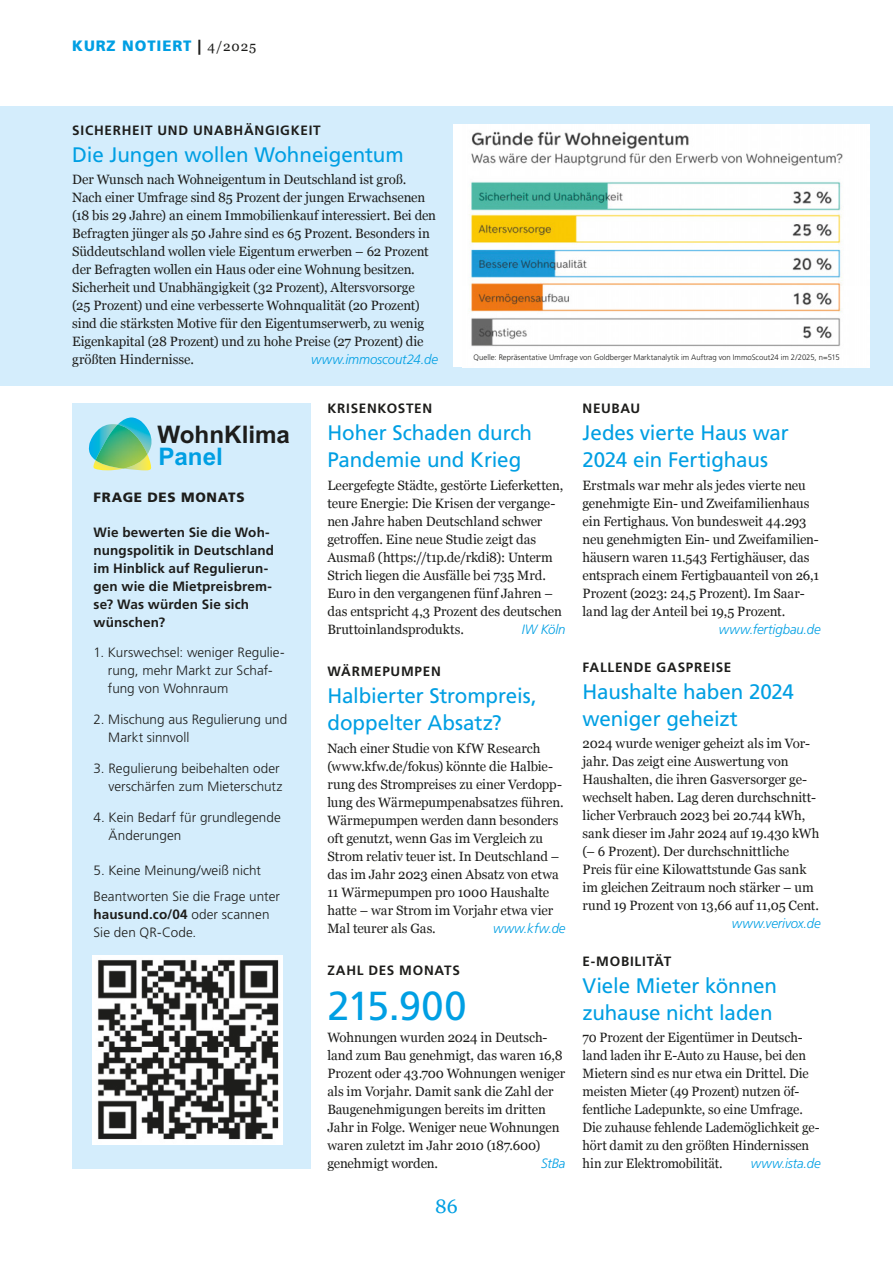
<style>
.page{position:relative;width:893px;height:1263px;background:#fff}
.page>*{position:absolute;margin:0;border:0;box-sizing:border-box;transform-origin:0 0}
.t1{font:40.5px "Frutiger LT Std";letter-spacing:-.015em;color:#009fe3}
.t2{font:700 24.15px "Arial";color:#1d1d1b}
.t3{font:700 24.15px "Arial";color:#009fe3}
.t4{font:21px/27px "Frutiger LT Std";letter-spacing:-.005em;color:#009fe3}
.t5{font:19.5px "Georgia";color:#009fe3}
.t6{font:900 15px "Frutiger LT Std";letter-spacing:.06em;color:#009fe3}
.t7{font:13.5px/18px "Georgia";letter-spacing:-.01em;color:#1d1d1b}
.t8{font:300 13.5px/18px "Frutiger LT Std";color:#1d1d1b}
.t9{font:13.5px/18px "Georgia";letter-spacing:-.01em;color:#1d1d1b;scale:.96 1}
.t10{font:700 13.5px/18px "Frutiger LT Std";letter-spacing:.015em;color:#1d1d1b}
.t11{font:700 13.5px "Frutiger LT Std";letter-spacing:.055em;color:#1d1d1b}
.t12{font:italic 300 13.5px "Frutiger LT Std";letter-spacing:-.01em;color:#009fe3}
.t13{font:900 13.5px "Frutiger LT Std";letter-spacing:.055em;color:#1d1d1b}
.t14{font:300 7.8px "Frutiger LT Std";letter-spacing:.005em;color:#1d1d1b}
.s1{color:#1d1d1b}
.s2{font-family:"Georgia";font-weight:400;font-size:13.5px;color:#1d1d1b}
.s3{font-weight:700}
</style>
<div class="page">
<div style="left:0;top:106px;width:893px;height:279px;background:#d4edfc"></div>
<div style="left:453px;top:124px;width:416px;height:243px;background:#fff"></div>
<img style="left:469px;top:131px;width:374px;height:216px">
<div style="left:72px;top:403px;width:238px;height:765px;background:#d4edfc"></div>
<svg style="left:88px;top:417px;width:64px;height:53px"></svg>
<img style="left:96px;top:425px;width:51px;height:44px">
<img style="left:93px;top:955px;width:190px;height:190px">
<p class="t6" style="left:72px;top:40px;width:185px">KURZ NOTIERT <span class="s1">|</span> <span class="s2">4/2025</span></p>
<p class="t11" style="left:72px;top:125px;width:250px">SICHERHEIT UND UNABHÄNGIGKEIT</p>
<h3 class="t4" style="left:72px;top:143px;width:333px">Die Jungen wollen Wohneigentum</h3>
<p class="t7" style="left:72px;top:170px;width:365px">Der Wunsch nach Wohneigentum in Deutschland ist groß.<br>Nach einer Umfrage sind 85 Prozent der jungen Erwachsenen (18 bis 29 Jahre) an einem Immobilienkauf interessiert. Bei den Befragten jünger als 50 Jahre sind es 65 Prozent. Besonders in Süddeutschland wollen viele Eigentum erwerben – 62 Prozent der Befragten wollen ein Haus oder eine Wohnung besitzen.<br>Sicherheit und Unabhängigkeit (32 Prozent), Altersvorsorge (25 Prozent) und eine verbesserte Wohnqualität (20 Prozent) sind die stärksten Motive für den Eigentumserwerb, zu wenig Eigenkapital (28 Prozent) und zu hohe Preise (27 Prozent) die größten Hindernisse.</p>
<p class="t12" style="left:311px;top:354px;width:128px">www.immoscout24.de</p>
<p class="t14" style="left:473px;top:354px;width:368px">Quelle: Repräsentative Umfrage von Goldberger Marktanalytik im Auftrag von ImmoScout24 im 2/2025, n=515</p>
<h2 class="t2" style="left:157px;top:421px;width:134px">WohnKlima</h2>
<h2 class="t3" style="left:158px;top:443px;width:66px">Panel</h2>
<p class="t13" style="left:94px;top:491px;width:153px">FRAGE DES MONATS</p>
<p class="t10" style="left:94px;top:524px;width:182px">Wie bewerten Sie die Woh&shy;nungspolitik in Deutschland im Hinblick auf Regulierun&shy;gen wie die Mietpreisbrem&shy;se? Was würden Sie sich wünschen?</p>
<p class="t8" style="left:108px;top:645px;width:178px;text-indent:-14px">1. Kurswechsel: weniger Regulie&shy;rung, mehr Markt zur Schaf&shy;fung von Wohnraum</p>
<p class="t8" style="left:108px;top:712px;width:180px;text-indent:-15px">2. Mischung aus Regulierung und<br>Markt sinnvoll</p>
<p class="t8" style="left:94px;top:760px;width:190px;text-align:right">3. Regulierung beibehalten oder verschärfen zum Mieterschutz</p>
<p class="t8" style="left:109px;top:809px;width:174px;text-indent:-15px">4. Kein Bedarf für grundlegende<br>Änderungen</p>
<p class="t8" style="left:94px;top:858px;width:188px;line-height:26.5px">5. Keine Meinung/weiß nicht<br>Beantworten Sie die Frage unter</p>
<p class="t8" style="left:94px;top:907px;width:177px"><span class="s3">hausund.co/04</span> oder scannen<br>Sie den QR-Code.</p>
<p class="t11" style="left:327px;top:403px;width:106px">KRISENKOSTEN</p>
<h3 class="t4" style="left:327px;top:421px;width:206px">Hoher Schaden durch<br>Pandemie und Krieg</h3>
<p class="t7" style="left:327px;top:476px;width:237px">Leergefegte Städte, gestörte Lieferketten, teure Energie: Die Krisen der vergange&shy;nen Jahre haben Deutschland schwer getroffen. Eine neue Studie zeigt das Ausmaß (https://t1p.de/rkdi8): Unterm Strich liegen die Ausfälle bei 735 Mrd.<br>Euro in den vergangenen fünf Jahren – das entspricht 4,3 Prozent des deutschen Bruttoinlandsprodukts.</p>
<p class="t12" style="left:522px;top:624px;width:45px">IW Köln</p>
<p class="t11" style="left:327px;top:666px;width:115px">WÄRMEPUMPEN</p>
<h3 class="t4" style="left:327px;top:684px;width:211px">Halbierter Strompreis, doppelter Absatz?</h3>
<p class="t7" style="left:327px;top:739px;width:238px">Nach einer Studie von KfW Research (www.kfw.de/fokus) könnte die Halbie&shy;rung des Strompreises zu einer Verdopp&shy;lung des Wärmepumpenabsatzes führen.<br>Wärmepumpen werden dann besonders oft genutzt, wenn Gas im Vergleich zu Strom relativ teuer ist. In Deutschland – das im Jahr 2023 einen Absatz von etwa 11 Wärmepumpen pro 1000 Haushalte hatte – war Strom im Vorjahr etwa vier Mal teurer als Gas.</p>
<p class="t12" style="left:493px;top:922px;width:74px">www.kfw.de</p>
<p class="t11" style="left:327px;top:965px;width:134px">ZAHL DES MONATS</p>
<h1 class="t1" style="left:327px;top:990px;width:141px">215.900</h1>
<p class="t7" style="left:327px;top:1029px;width:239px">Wohnungen wurden 2024 in Deutsch&shy;land zum Bau genehmigt, das waren 16,8<br>Prozent oder 43.700 Wohnungen weniger als im Vorjahr. Damit sank die Zahl der Baugenehmigungen bereits im dritten Jahr in Folge. Weniger neue Wohnungen waren zuletzt im Jahr 2010 (187.600) genehmigt worden.</p>
<p class="t12" style="left:541px;top:1158px;width:26px">StBa</p>
<h3 class="t5" style="left:435px;top:1195px;width:24px">86</h3>
<p class="t10" style="left:583px;top:401px;width:59px">NEUBAU</p>
<h3 class="t4" style="left:583px;top:421px;width:208px">Jedes vierte Haus war<br>2024 ein Fertighaus</h3>
<p class="t7" style="left:583px;top:476px;width:238px">Erstmals war mehr als jedes vierte neu genehmigte Ein- und Zweifamilienhaus ein Fertighaus. Von bundesweit 44.293 neu genehmigten Ein- und Zweifamilien&shy;häusern waren 11.543 Fertighäuser, das entsprach einem Fertigbauanteil von 26,1<br>Prozent (2023: 24,5 Prozent). Im Saar&shy;land lag der Anteil bei 19,5 Prozent.</p>
<p class="t12" style="left:719px;top:624px;width:103px">www.fertigbau.de</p>
<p class="t11" style="left:583px;top:662px;width:150px">FALLENDE GASPREISE</p>
<h3 class="t4" style="left:583px;top:680px;width:213px">Haushalte haben 2024 weniger geheizt</h3>
<p class="t7" style="left:583px;top:734px;width:238px">2024 wurde weniger geheizt als im Vor&shy;jahr. Das zeigt eine Auswertung von Haushalten, die ihren Gasversorger ge&shy;wechselt haben. Lag deren durchschnitt&shy;licher Verbrauch 2023 bei 20.744 kWh, sank dieser im Jahr 2024 auf 19.430 kWh (– 6 Prozent). Der durchschnittliche Preis für eine Kilowattstunde Gas sank im gleichen Zeitraum noch stärker – um rund 19 Prozent von 13,66 auf 11,05 Cent.</p>
<p class="t12" style="left:732px;top:918px;width:90px">www.verivox.de</p>
<p class="t11" style="left:583px;top:956px;width:90px">E-MOBILITÄT</p>
<h3 class="t4" style="left:583px;top:974px;width:196px">Viele Mieter können zuhause nicht laden</h3>
<p class="t9" style="left:583px;top:1029px;width:248px">70 Prozent der Eigentümer in Deutsch&shy;land laden ihr E-Auto zu Hause, bei den Mietern sind es nur etwa ein Drittel. Die meisten Mieter (49 Prozent) nutzen öf&shy;fentliche Ladepunkte, so eine Umfrage.<br>Die zuhause fehlende Lademöglichkeit ge&shy;hört damit zu den größten Hindernissen hin zur Elektromobilität.</p>
<p class="t12" style="left:751px;top:1158px;width:71px">www.ista.de</p>
</div>
